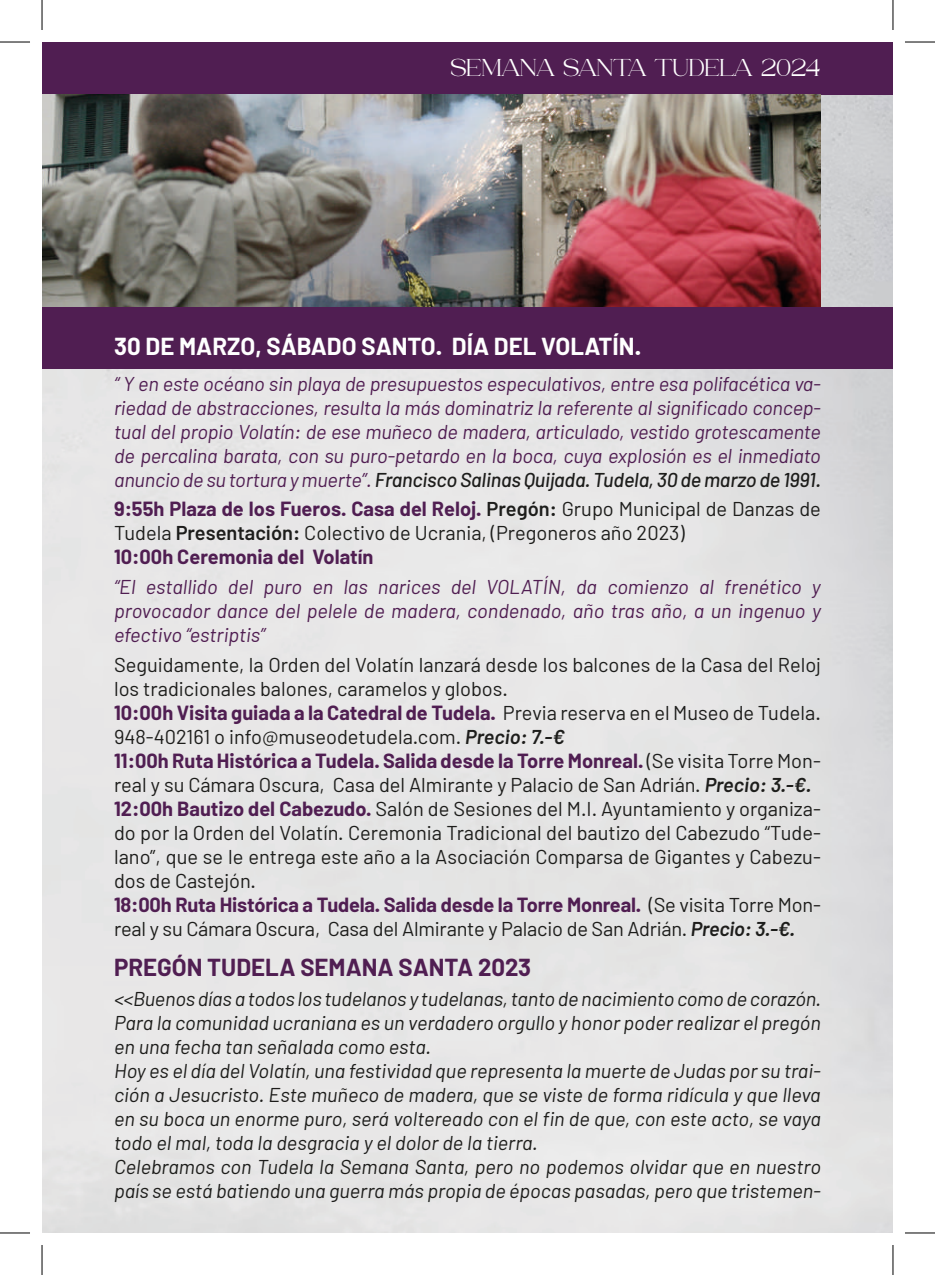
<style>
.page{position:relative;width:935px;height:1275px;background:#fff}
.page>*{position:absolute;margin:0;border:0;box-sizing:border-box;transform-origin:0 0}
.t1{font:700 24px "Barlow";color:#fff}
.t2{font:700 24px "Barlow";color:#501e52}
.t3{font:24px "Roghiska";color:#fff}
.t4{font:20px/24px "Barlow";color:#1d1d1b}
.t5{font:italic 20px/24px "Barlow";color:#1d1d1b}
.t6{font:italic 20px/24px "Barlow";letter-spacing:-.01em;color:#501e52;text-align:justify}
.s1{font-weight:500;color:#1d1d1b}
.s2{font-weight:700;color:#501e52}
.s3{font-weight:600}
.s4{font-weight:600;font-style:italic}
</style>
<div class="page">
<img style="left:42px;top:95px;width:850px;height:1138px">
<div style="left:42px;top:42px;width:850px;height:53px;background:#501e52"></div>
<img style="left:42px;top:94px;width:778px;height:213px">
<div style="left:42px;top:307px;width:850px;height:62px;background:#501e52"></div>
<hr style="left:0;top:42px;width:30px;height:1px;background:#000">
<hr style="left:904px;top:42px;width:30px;height:1px;background:#000">
<hr style="left:0;top:1232px;width:30px;height:1px;background:#000">
<hr style="left:904px;top:1232px;width:30px;height:1px;background:#000">
<hr style="left:42px;top:0;width:1px;height:30px;background:#000">
<hr style="left:42px;top:1245px;width:1px;height:30px;background:#000">
<hr style="left:892px;top:0;width:1px;height:30px;background:#000">
<hr style="left:892px;top:1245px;width:1px;height:30px;background:#000">
<p class="t3" style="left:450px;top:52px;width:372px">SEMANA SANTA TUDELA 2024</p>
<p class="t1" style="left:114px;top:332px;width:528px">30 DE MARZO, SÁBADO SANTO. DÍA DEL VOLATÍN.</p>
<p class="t6" style="left:114px;top:371px;width:708px">“ Y en este océano sin playa de presupuestos especulativos, entre esa polifacética va&shy;riedad de abstracciones, resulta la más dominatriz la referente al significado concep&shy;tual del propio Volatín: de ese muñeco de madera, articulado, vestido grotescamente de percalina barata, con su puro-petardo en la boca, cuya explosión es el inmediato anuncio de su tortura y muerte”. <span class="s1">Francisco Salinas Quijada. Tudela, 30 de marzo de 1991.</span></p>
<p class="t4" style="left:114px;top:496px;width:708px"><span class="s2">9:55h Plaza de los Fueros. Casa del Reloj.</span> <span class="s3">Pregón:</span> Grupo Municipal de Danzas de<br>Tudela <span class="s3">Presentación:</span> Colectivo de Ucrania, (Pregoneros año 2023)<br><span class="s2">10:00h Ceremonia del Volatín</span></p>
<p class="t6" style="left:114px;top:574px;width:708px">“El estallido del puro en las narices del VOLATÍN, da comienzo al frenético y provocador dance del pelele de madera, condenado, año tras año, a un ingenuo y efectivo “estriptis”</p>
<p class="t4" style="left:114px;top:652px;width:708px">Seguidamente, la Orden del Volatín lanzará desde los balcones de la Casa del Reloj los tradicionales balones, caramelos y globos.<br><span class="s2">10:00h Visita guiada a la Catedral de Tudela.</span> Previa reserva en el Museo de Tudela.<br>948-402161 o info@museodetudela.com. <span class="s4">Precio: 7.-€<br></span><span class="s2">11:00h Ruta Histórica a Tudela. Salida desde la Torre Monreal.</span> (Se visita Torre Mon&shy;real y su Cámara Oscura, Casa del Almirante y Palacio de San Adrián. <span class="s4">Precio: 3.-€.<br></span><span class="s2">12:00h Bautizo del Cabezudo.</span> Salón de Sesiones del M.I. Ayuntamiento y organiza&shy;do por la Orden del Volatín. Ceremonia Tradicional del bautizo del Cabezudo “Tude&shy;lano”, que se le entrega este año a la Asociación Comparsa de Gigantes y Cabezu&shy;dos de Castejón.<br><span class="s2">18:00h Ruta Histórica a Tudela. Salida desde la Torre Monreal.</span> (Se visita Torre Mon&shy;real y su Cámara Oscura, Casa del Almirante y Palacio de San Adrián. <span class="s4">Precio: 3.-€.</span></p>
<p class="t2" style="left:114px;top:952px;width:418px">PREGÓN TUDELA SEMANA SANTA 2023</p>
<p class="t5" style="left:114px;top:986px;width:708px">&lt;&lt;Buenos días a todos los tudelanos y tudelanas, tanto de nacimiento como de corazón.<br>Para la comunidad ucraniana es un verdadero orgullo y honor poder realizar el pregón en una fecha tan señalada como esta.<br>Hoy es el día del Volatín, una festividad que representa la muerte de Judas por su trai&shy;ción a Jesucristo. Este muñeco de madera, que se viste de forma ridícula y que lleva en su boca un enorme puro, será voltereado con el fin de que, con este acto, se vaya todo el mal, toda la desgracia y el dolor de la tierra.<br>Celebramos con Tudela la Semana Santa, pero no podemos olvidar que en nuestro país se está batiendo una guerra más propia de épocas pasadas, pero que tristemen-</p>
</div>
